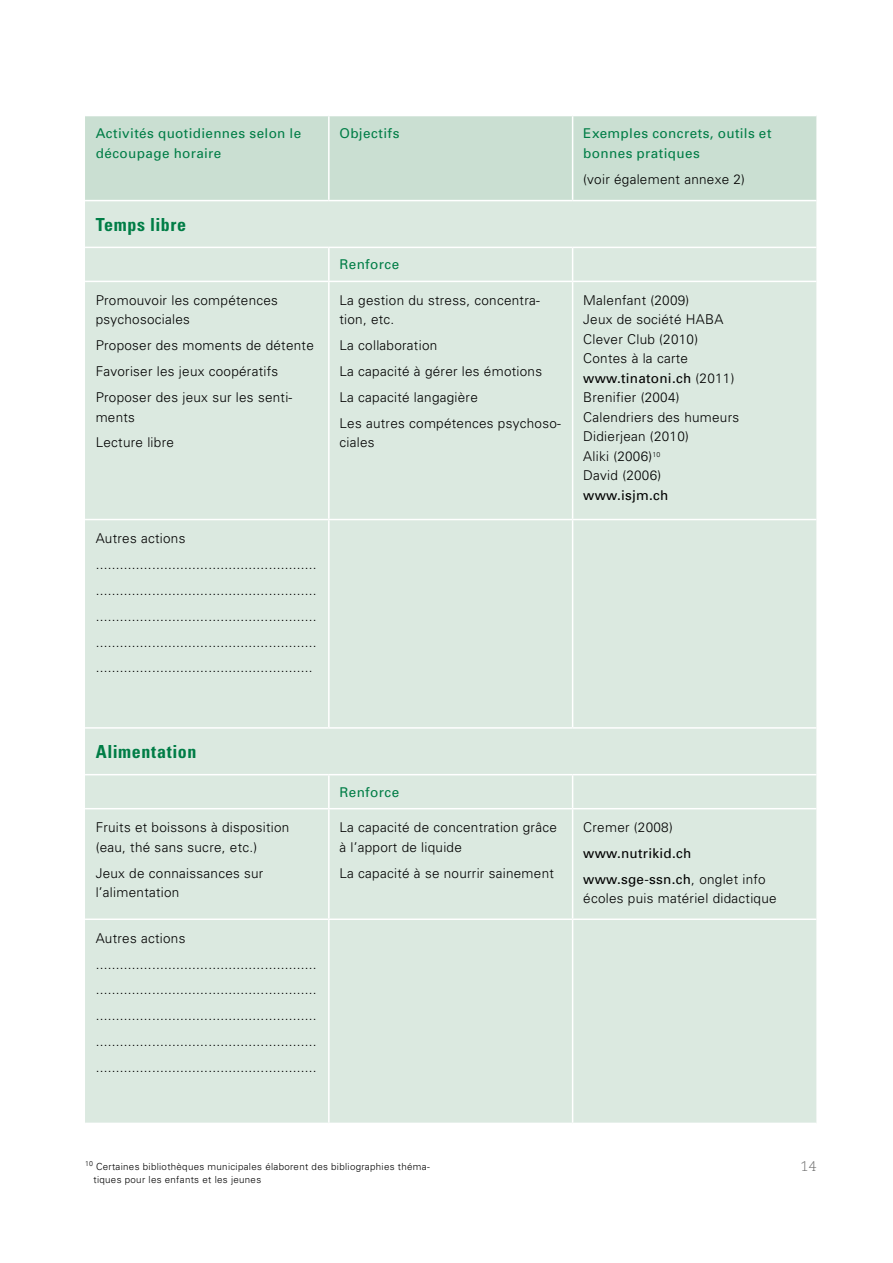
<style>
.page{position:relative;width:893px;height:1263px;background:#fff}
.page>*{position:absolute;margin:0;border:0;box-sizing:border-box;transform-origin:0 0}
.t1{font:700 condensed 18px "Univers";letter-spacing:.035em;color:#007d46}
.t2{font:300 13.95px "Caecilia";color:#6e6e6e}
.t3{font:300 13.5px/26px "Univers";letter-spacing:.02em;color:#000}
.t4{font:13.5px/19.5px "Univers";letter-spacing:.03em;color:#007d46}
.t5{font:13.5px/26px "Univers";letter-spacing:.02em;color:#000}
.t6{font:300 9.75px/12.8px "Univers";letter-spacing:.03em;color:#000}
.s1{font-weight:400}
.s2{font-weight:300}
</style>
<div class="page">
<div style="left:85px;top:116px;width:731px;height:84px;background:#cadfd2"></div>
<div style="left:85px;top:201px;width:731px;height:921px;background:#dbe9e0"></div>
<div style="left:329px;top:248px;width:244px;height:874px;background:#dbe9e0"></div>
<hr style="left:328px;top:116px;width:2px;height:84px;background:#fff">
<hr style="left:572px;top:116px;width:1px;height:84px;background:#fff">
<hr style="left:85px;top:247px;width:244px;height:1px;background:#fff">
<hr style="left:329px;top:247px;width:244px;height:1px;background:#fff">
<hr style="left:328px;top:248px;width:2px;height:33px;background:#fff">
<hr style="left:573px;top:247px;width:243px;height:1px;background:#fff">
<hr style="left:572px;top:248px;width:1px;height:33px;background:#fff">
<hr style="left:85px;top:281px;width:244px;height:1px;background:#fff">
<hr style="left:329px;top:281px;width:244px;height:1px;background:#fff">
<hr style="left:328px;top:282px;width:2px;height:237px;background:#fff">
<hr style="left:573px;top:281px;width:243px;height:1px;background:#fff">
<hr style="left:572px;top:282px;width:1px;height:237px;background:#fff">
<hr style="left:85px;top:519px;width:244px;height:1px;background:#fff">
<hr style="left:329px;top:519px;width:244px;height:1px;background:#fff">
<hr style="left:328px;top:520px;width:2px;height:207px;background:#fff">
<hr style="left:573px;top:519px;width:243px;height:1px;background:#fff">
<hr style="left:572px;top:520px;width:1px;height:207px;background:#fff">
<hr style="left:85px;top:727px;width:244px;height:2px;background:#fff">
<hr style="left:329px;top:727px;width:244px;height:2px;background:#fff">
<hr style="left:573px;top:727px;width:243px;height:2px;background:#fff">
<hr style="left:85px;top:774px;width:244px;height:1px;background:#fff">
<hr style="left:329px;top:774px;width:244px;height:1px;background:#fff">
<hr style="left:328px;top:775px;width:2px;height:33px;background:#fff">
<hr style="left:573px;top:774px;width:243px;height:1px;background:#fff">
<hr style="left:572px;top:775px;width:1px;height:33px;background:#fff">
<hr style="left:85px;top:808px;width:244px;height:1px;background:#fff">
<hr style="left:329px;top:808px;width:244px;height:1px;background:#fff">
<hr style="left:328px;top:809px;width:2px;height:109px;background:#fff">
<hr style="left:573px;top:808px;width:243px;height:1px;background:#fff">
<hr style="left:572px;top:809px;width:1px;height:109px;background:#fff">
<hr style="left:85px;top:918px;width:244px;height:2px;background:#fff">
<hr style="left:329px;top:918px;width:244px;height:2px;background:#fff">
<hr style="left:328px;top:920px;width:2px;height:202px;background:#fff">
<hr style="left:573px;top:918px;width:243px;height:2px;background:#fff">
<hr style="left:572px;top:920px;width:1px;height:202px;background:#fff">
<p class="t4" style="left:96px;top:124px;width:207px">Activités quotidiennes selon le découpage horaire</p>
<p class="t4" style="left:339px;top:124px;width:62px">Objectifs</p>
<p class="t4" style="left:583px;top:124px;width:190px">Exemples concrets, outils et bonnes pratiques</p>
<p class="t3" style="left:583px;top:166px;width:163px">(voir également annexe 2)</p>
<h1 class="t1" style="left:96px;top:214px;width:92px">Temps libre</h1>
<p class="t4" style="left:339px;top:255px;width:61px">Renforce</p>
<p class="t3" style="left:96px;top:290px;width:184px;line-height:19.5px">Promouvoir les compétences psychosociales</p>
<p class="t3" style="left:96px;top:332px;width:220px">Proposer des moments de détente<br>Favoriser les jeux coopératifs<br>Proposer des jeux sur les senti-</p>
<p class="t3" style="left:96px;top:403px;width:80px">ments<br>Lecture libre</p>
<p class="t3" style="left:583px;top:290px;width:157px;line-height:19.5px">Malenfant (2009)<br>Jeux de société HABA<br>Clever Club (2010)<br>Contes à la carte <span class="s1">www.tinatoni.ch</span> (2011)<br>Brenifier (2004)<br>Calendriers des humeurs<br>Didierjean (2010)<br>Aliki (2006)<sup>10<br></sup>David (2006)</p>
<p class="t5" style="left:583px;top:482px;width:87px">www.isjm.ch</p>
<p class="t3" style="left:339px;top:290px;width:202px;line-height:19.5px">La gestion du stress, concentra&shy;tion, etc.</p>
<p class="t3" style="left:339px;top:332px;width:223px">La collaboration<br>La capacité à gérer les émotions<br>La capacité langagière<br>Les autres compétences psychoso-</p>
<p class="t3" style="left:339px;top:429px;width:37px">ciales</p>
<p class="t3" style="left:96px;top:525px;width:222px">Autres actions ....................................................... ....................................................... ....................................................... ....................................................... ......................................................</p>
<h1 class="t1" style="left:96px;top:741px;width:102px">Alimentation</h1>
<p class="t3" style="left:96px;top:817px;width:195px;line-height:19.5px">Fruits et boissons à disposition (eau, thé sans sucre, etc.)</p>
<p class="t3" style="left:96px;top:863px;width:169px;line-height:19.5px">Jeux de connaissances sur l’alimentation</p>
<p class="t3" style="left:96px;top:924px;width:222px">Autres actions ....................................................... ....................................................... ....................................................... ....................................................... .......................................................</p>
<p class="t4" style="left:339px;top:782px;width:61px">Renforce</p>
<p class="t3" style="left:339px;top:817px;width:219px;line-height:19.5px">La capacité de concentration grâce à l’apport de liquide</p>
<p class="t3" style="left:339px;top:859px;width:216px">La capacité à se nourrir sainement</p>
<p class="t3" style="left:583px;top:814px;width:91px">Cremer (2008)</p>
<p class="t5" style="left:583px;top:840px;width:184px">www.nutrikid.ch www.sge-ssn.ch<span class="s2">, onglet info</span></p>
<p class="t3" style="left:583px;top:885px;width:195px">écoles puis matériel didactique</p>
<p class="t6" style="left:94px;top:1160px;width:338px;text-indent:-9px"><sup>10</sup> Certaines bibliothèques municipales élaborent des bibliographies théma&shy;tiques pour les enfants et les jeunes</p>
<p class="t2" style="left:800px;top:1158px;width:18px">14</p>
</div>
